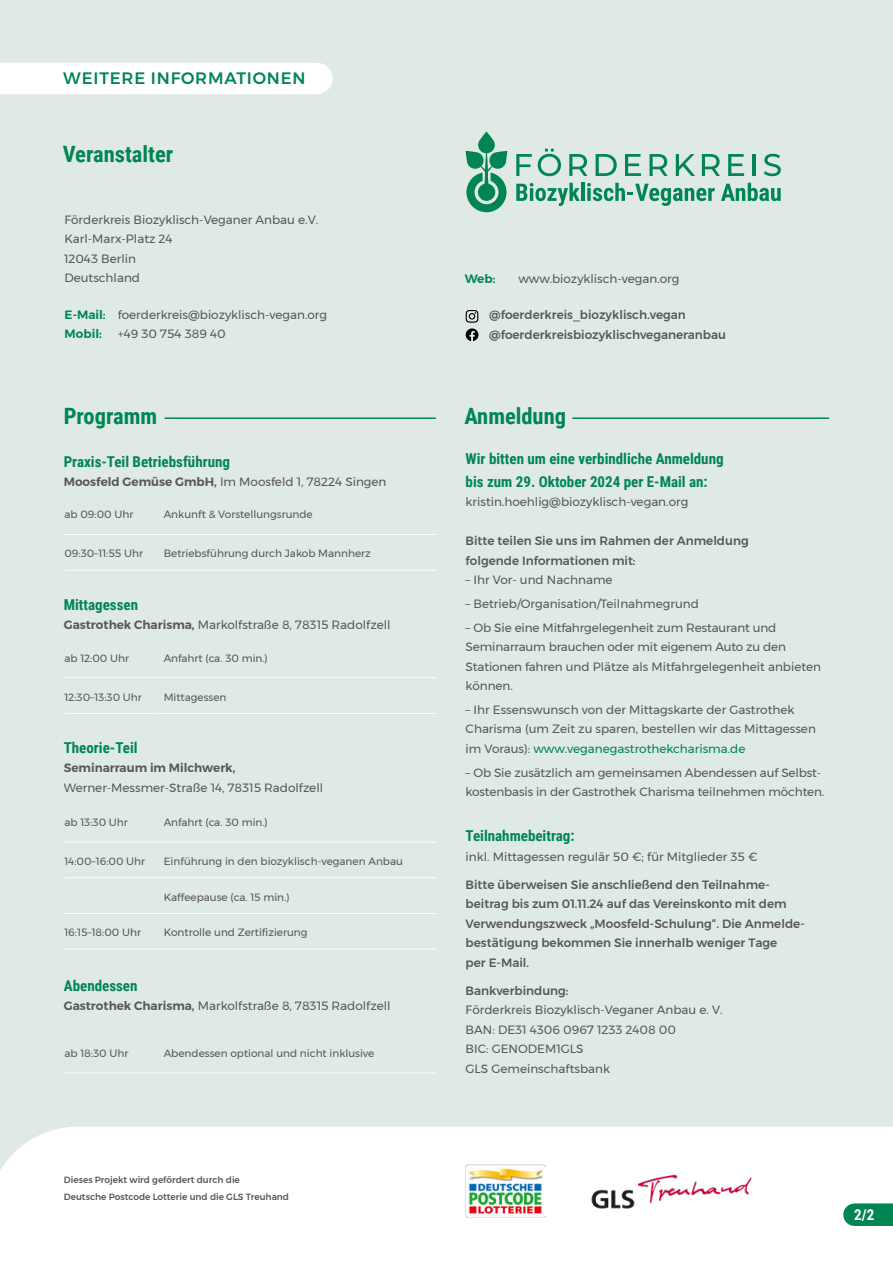
<style>
.page{position:relative;width:893px;height:1263px;background:#fff}
.page>*{position:absolute;margin:0;border:0;box-sizing:border-box;transform-origin:0 0}
.t1{font:700 22.5px "Roboto Condensed";color:#008553}
.t2{font:500 16.5px "Montserrat";letter-spacing:.05em;color:#008553}
.t3{font:700 15px/22.5px "Roboto Condensed";color:#008553}
.t4{font:700 15px "Roboto Condensed";color:#fff}
.t5{font:12px/19.5px "Montserrat";color:#575756}
.t6{font:500 12px/19.5px "Montserrat";color:#575756}
.t7{font:600 12px "Montserrat";color:#575756}
.t8{font:600 12px "Montserrat";color:#008553}
.t9{font:10.5px "Montserrat";color:#575756}
.t10{font:500 9px/16.5px "Montserrat";color:#575756}
.s1{font-weight:600;color:#008553}
.s2{font-weight:600}
.s3{color:#008553}
</style>
<div class="page">
<div style="left:0;top:0;width:893px;height:1126px;background:#dfe9e6"></div>
<svg style="left:0;top:1126px;width:893px;height:100px"></svg>
<img style="left:466px;top:1164px;width:79px;height:53px">
<img style="left:590px;top:1173px;width:162px;height:37px">
<div style="left:854px;top:1203px;width:39px;height:23px;background:#008553"></div>
<div style="left:0;top:63px;width:317px;height:31px;background:#fff"></div>
<svg style="left:516px;top:154px;width:16px;height:22px"></svg>
<svg style="left:538px;top:148px;width:23px;height:28px"></svg>
<svg style="left:569px;top:154px;width:18px;height:22px"></svg>
<svg style="left:596px;top:154px;width:21px;height:22px"></svg>
<svg style="left:625px;top:154px;width:16px;height:22px"></svg>
<svg style="left:649px;top:154px;width:19px;height:22px"></svg>
<svg style="left:676px;top:154px;width:19px;height:22px"></svg>
<svg style="left:702px;top:154px;width:18px;height:22px"></svg>
<svg style="left:728px;top:154px;width:16px;height:22px"></svg>
<hr style="left:753px;top:154px;width:3px;height:22px;background:#008553">
<svg style="left:764px;top:154px;width:17px;height:22px"></svg>
<svg style="left:516px;top:183px;width:64px;height:23px"></svg>
<hr style="left:581px;top:183px;width:4px;height:18px;background:#008553">
<svg style="left:587px;top:183px;width:128px;height:23px"></svg>
<svg style="left:721px;top:183px;width:60px;height:18px"></svg>
<svg style="left:466px;top:131px;width:41px;height:81px"></svg>
<hr style="left:165px;top:417px;width:271px;height:2px;background:#008553">
<hr style="left:572px;top:417px;width:257px;height:2px;background:#008553">
<hr style="left:64px;top:534px;width:91px;height:1px;background:#fff">
<hr style="left:155px;top:534px;width:281px;height:1px;background:#fff">
<hr style="left:64px;top:570px;width:91px;height:1px;background:#fff">
<hr style="left:155px;top:570px;width:281px;height:1px;background:#fff">
<hr style="left:64px;top:677px;width:91px;height:1px;background:#fff">
<hr style="left:155px;top:677px;width:281px;height:1px;background:#fff">
<hr style="left:64px;top:713px;width:91px;height:1px;background:#fff">
<hr style="left:155px;top:713px;width:281px;height:1px;background:#fff">
<hr style="left:64px;top:842px;width:91px;height:1px;background:#fff">
<hr style="left:155px;top:842px;width:281px;height:1px;background:#fff">
<hr style="left:64px;top:877px;width:91px;height:1px;background:#fff">
<hr style="left:155px;top:877px;width:281px;height:1px;background:#fff">
<hr style="left:64px;top:913px;width:91px;height:1px;background:#fff">
<hr style="left:155px;top:913px;width:281px;height:1px;background:#fff">
<hr style="left:64px;top:949px;width:91px;height:1px;background:#fff">
<hr style="left:155px;top:949px;width:281px;height:1px;background:#fff">
<hr style="left:64px;top:1073px;width:91px;height:1px;background:#fff">
<hr style="left:155px;top:1073px;width:281px;height:1px;background:#fff">
<svg style="left:466px;top:310px;width:12px;height:31px"></svg>
<h2 class="t2" style="left:63px;top:65px;width:244px">WEITERE INFORMATIONEN</h2>
<h1 class="t1" style="left:63px;top:138px;width:112px">Veranstalter</h1>
<p class="t5" style="left:64px;top:210px;width:256px">Förderkreis Biozyklisch-Veganer Anbau e.V.<br>Karl-Marx-Platz 24<br>12043 Berlin<br>Deutschland</p>
<p class="t5" style="left:65px;top:305px;width:264px"><span class="s1">E-Mail:</span> foerderkreis@biozyklisch-vegan.org<br><span class="s1">Mobil:</span></p>
<p class="t5" style="left:118px;top:324px;width:109px">+49 30 754 389 40</p>
<p class="t8" style="left:465px;top:269px;width:32px">Web:</p>
<p class="t5" style="left:518px;top:269px;width:163px">www.biozyklisch-vegan.org</p>
<p class="t6" style="left:489px;top:305px;width:238px">@foerderkreis_biozyklisch.vegan @foerderkreisbiozyklischveganeranbau</p>
<h1 class="t1" style="left:64px;top:400px;width:95px">Programm</h1>
<h1 class="t1" style="left:464px;top:400px;width:103px">Anmeldung</h1>
<p class="t3" style="left:64px;top:449px;width:168px">Praxis-Teil Betriebsführung</p>
<p class="t5" style="left:64px;top:472px;width:324px"><span class="s2">Moosfeld Gemüse GmbH,</span> Im Moosfeld 1, 78224 Singen</p>
<p class="t9" style="left:64px;top:507px;width:70px">ab 09:00 Uhr</p>
<p class="t9" style="left:164px;top:507px;width:151px">Ankunft &amp; Vorstellungsrunde</p>
<p class="t9" style="left:64px;top:546px;width:80px">09:30–11:55 Uhr</p>
<p class="t9" style="left:164px;top:546px;width:209px">Betriebsführung durch Jakob Mannherz</p>
<p class="t3" style="left:64px;top:593px;width:76px">Mittagessen</p>
<p class="t5" style="left:64px;top:615px;width:328px"><span class="s2">Gastrothek Charisma,</span> Markolfstraße 8, 78315 Radolfzell</p>
<p class="t9" style="left:64px;top:650px;width:66px">ab 12:00 Uhr</p>
<p class="t9" style="left:164px;top:650px;width:106px">Anfahrt (ca. 30 min.)</p>
<p class="t9" style="left:64px;top:689px;width:79px">12:30–13:30 Uhr</p>
<p class="t9" style="left:164px;top:689px;width:64px">Mittagessen</p>
<p class="t3" style="left:64px;top:736px;width:75px">Theorie-Teil</p>
<p class="t7" style="left:64px;top:759px;width:173px">Seminarraum im Milchwerk,</p>
<p class="t5" style="left:64px;top:778px;width:261px">Werner-Messmer-Straße 14, 78315 Radolfzell</p>
<p class="t9" style="left:64px;top:814px;width:65px">ab 13:30 Uhr</p>
<p class="t9" style="left:164px;top:814px;width:106px">Anfahrt (ca. 30 min.)</p>
<p class="t9" style="left:64px;top:853px;width:82px">14:00–16:00 Uhr</p>
<p class="t9" style="left:164px;top:853px;width:241px">Einführung in den biozyklisch-veganen Anbau</p>
<p class="t9" style="left:164px;top:889px;width:127px">Kaffeepause (ca. 15 min.)</p>
<p class="t9" style="left:64px;top:924px;width:78px">16:15–18:00 Uhr</p>
<p class="t9" style="left:164px;top:924px;width:145px">Kontrolle und Zertifizierung</p>
<p class="t3" style="left:64px;top:973px;width:75px">Abendessen</p>
<p class="t5" style="left:64px;top:996px;width:328px"><span class="s2">Gastrothek Charisma,</span> Markolfstraße 8, 78315 Radolfzell</p>
<p class="t9" style="left:64px;top:1045px;width:66px">ab 18:30 Uhr</p>
<p class="t9" style="left:164px;top:1045px;width:212px">Abendessen optional und nicht inklusive</p>
<p class="t3" style="left:466px;top:447px;width:259px">Wir bitten um eine verbindliche Anmeldung bis zum 29. Oktober 2024 per E-Mail an:</p>
<p class="t5" style="left:466px;top:492px;width:224px">kristin.hoehlig@biozyklisch-vegan.org</p>
<p class="t6" style="left:466px;top:531px;width:285px">Bitte teilen Sie uns im Rahmen der Anmeldung folgende Informationen mit:</p>
<p class="t5" style="left:466px;top:570px;width:149px">– Ihr Vor- und Nachname</p>
<p class="t5" style="left:466px;top:594px;width:235px">– Betrieb/Organisation/Teilnahmegrund</p>
<p class="t5" style="left:466px;top:617px;width:357px">– Ob Sie eine Mitfahrgelegenheit zum Restaurant und Seminarraum brauchen oder mit eigenem Auto zu den Stationen fahren und Plätze als Mitfahrgelegenheit anbieten können.</p>
<p class="t5" style="left:466px;top:700px;width:352px">– Ihr Essenswunsch von der Mittagskarte der Gastrothek<br>Charisma (um Zeit zu sparen, bestellen wir das Mittagessen im Voraus): <span class="s3">www.veganegastrothekcharisma.de</span></p>
<p class="t5" style="left:466px;top:762px;width:360px">– Ob Sie zusätzlich am gemeinsamen Abendessen auf Selbst&shy;kostenbasis in der Gastrothek Charisma teilnehmen möchten.</p>
<p class="t3" style="left:466px;top:824px;width:110px">Teilnahmebeitrag:</p>
<p class="t5" style="left:466px;top:846px;width:293px">inkl. Mittagessen regulär 50 €; für Mitglieder 35 €</p>
<p class="t6" style="left:466px;top:875px;width:341px">Bitte überweisen Sie anschließend den Teilnahme&shy;beitrag bis zum 01.11.24 auf das Vereinskonto mit dem Verwendungszweck „Moosfeld-Schulung“. Die Anmelde&shy;bestätigung bekommen Sie innerhalb weniger Tage<br>per E-Mail.</p>
<p class="t6" style="left:466px;top:981px;width:105px">Bankverbindung:</p>
<p class="t5" style="left:466px;top:1000px;width:259px">Förderkreis Biozyklisch-Veganer Anbau e. V.<br>BAN: DE31 4306 0967 1233 2408 00<br>BIC: GENODEM1GLS<br>GLS Gemeinschaftsbank</p>
<p class="t10" style="left:64px;top:1172px;width:227px">Dieses Projekt wird gefördert durch die<br>Deutsche Postcode Lotterie und die GLS Treuhand</p>
<p class="t4" style="left:854px;top:1204px;width:22px">2/2</p>
</div>
